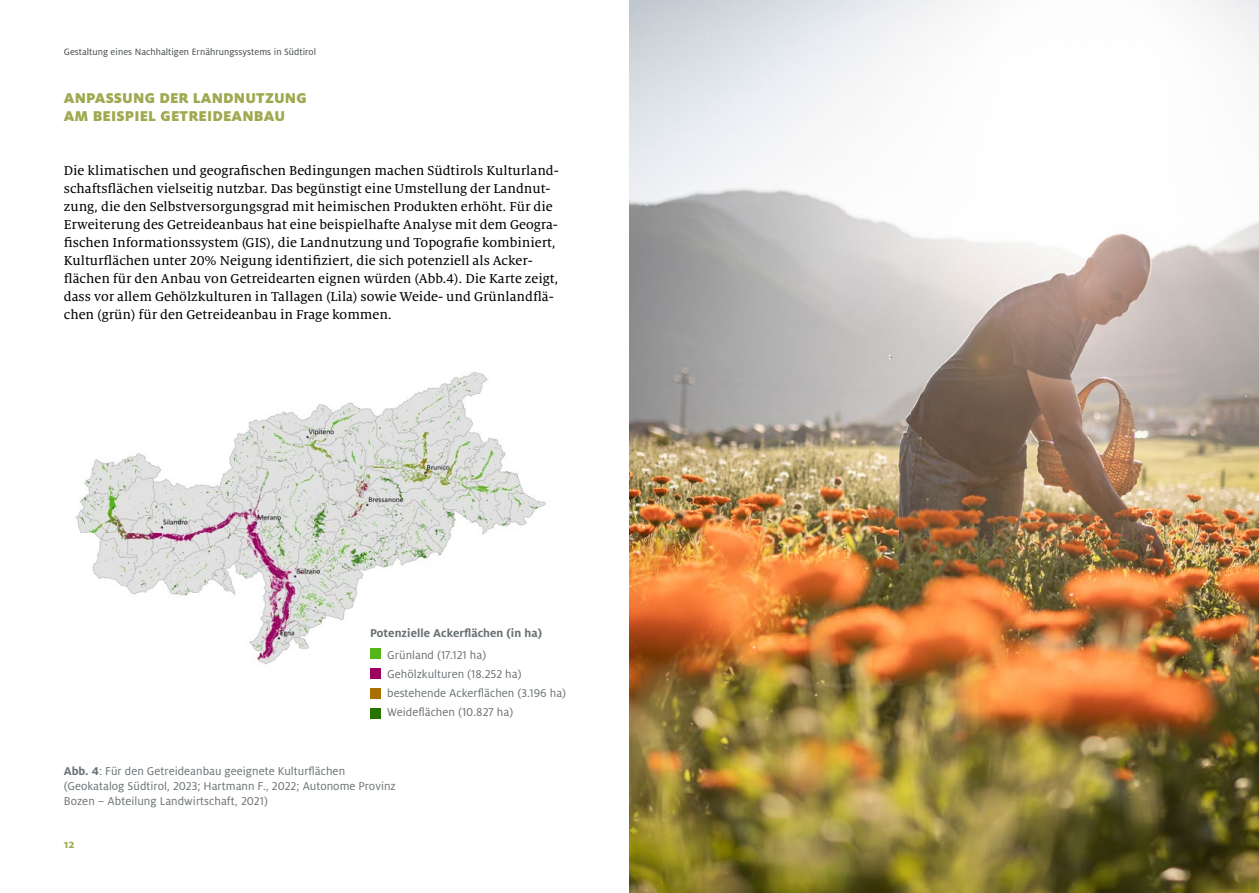
<style>
.page{position:relative;width:1259px;height:893px;background:#fff}
.page>*{position:absolute;margin:0;border:0;box-sizing:border-box;transform-origin:0 0}
.t1{font:900 15.75px/18px "Milo Pro";letter-spacing:.01em;color:#9ea950}
.t2{font:14.25px/18px "Milo Serif Pro Text";color:#000}
.t3{font:12.6px/19.2px "Milo Pro";letter-spacing:.005em;color:#697073}
.t4{font:700 12.6px "Milo Pro";letter-spacing:.005em;color:#697073}
.t5{font:700 12.6px "Milo Pro";color:#9ea950}
.t6{font:10.2px "Milo Pro";letter-spacing:.005em;color:#404649}
.s1{font-weight:700}
</style>
<div class="page">
<img style="left:75px;top:372px;width:471px;height:347px">
<div style="left:376px;top:571px;width:201px;height:148px;background:#fff"></div>
<div style="left:370px;top:648px;width:10px;height:11px;background:#55b619"></div>
<div style="left:370px;top:668px;width:10px;height:11px;background:#9b015f"></div>
<div style="left:370px;top:688px;width:10px;height:10px;background:#a87000"></div>
<div style="left:370px;top:708px;width:10px;height:10px;background:#267300"></div>
<img style="left:629px;top:0;width:630px;height:893px">
<p class="t6" style="left:64px;top:46px;width:254px">Gestaltung eines Nachhaltigen Ernährungssystems in Südtirol</p>
<p class="t1" style="left:64px;top:89px;width:244px">ANPASSUNG DER LANDNUTZUNG<br>AM BEISPIEL GETREIDEANBAU</p>
<p class="t2" style="left:64px;top:162px;width:496px">Die klimatischen und geografischen Bedingungen machen Südtirols Kulturland&shy;schaftsflächen vielseitig nutzbar. Das begünstigt eine Umstellung der Landnut&shy;zung, die den Selbstversorgungsgrad mit heimischen Produkten erhöht. Für die Erweiterung des Getreideanbaus hat eine beispielhafte Analyse mit dem Geogra&shy;fischen Informationssystem (GIS), die Landnutzung und Topografie kombiniert, Kulturflächen unter 20% Neigung identifiziert, die sich potenziell als Acker&shy;flächen für den Anbau von Getreidearten eignen würden (Abb.4). Die Karte zeigt, dass vor allem Gehölzkulturen in Tallagen (Lila) sowie Weide- und Grünlandflä&shy;chen (grün) für den Getreideanbau in Frage kommen.</p>
<p class="t4" style="left:370px;top:626px;width:173px">Potenzielle Ackerflächen (in ha)</p>
<p class="t3" style="left:387px;top:645px;width:180px">Grünland (17.121 ha)<br>Gehölzkulturen (18.252 ha) bestehende Ackerflächen (3.196 ha)<br>Weideflächen (10.827 ha)</p>
<p class="t3" style="left:64px;top:764px;width:333px;line-height:14.9px"><span class="s1">Abb. 4</span>: Für den Getreideanbau geeignete Kulturflächen (Geokatalog Südtirol, 2023; Hartmann F., 2022; Autonome Provinz<br>Bozen – Abteilung Landwirtschaft, 2021)</p>
<p class="t5" style="left:64px;top:837px;width:12px">12</p>
</div>
